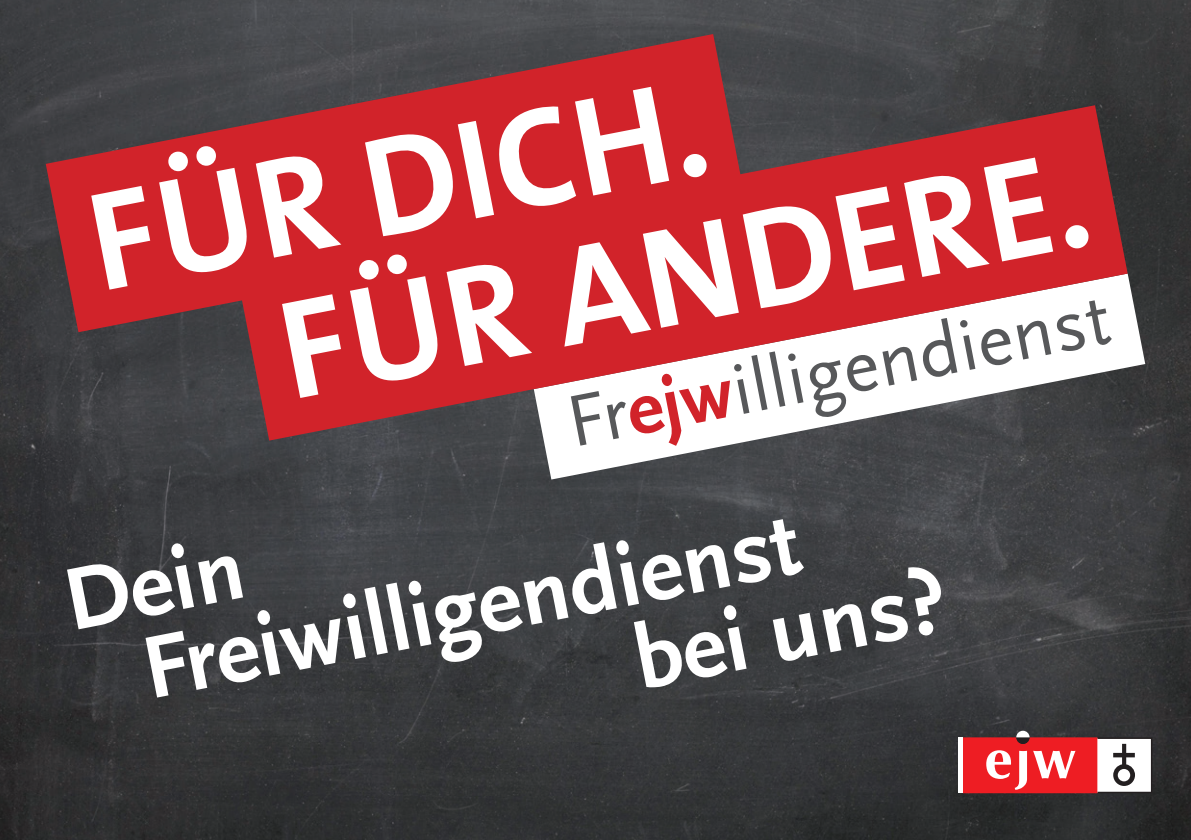
<style>
.page{position:relative;width:1191px;height:840px;background:#fff}
.page>*{position:absolute;margin:0;border:0;box-sizing:border-box;transform-origin:0 0}
.t1{font:700 141.6px/142.8px "The Sans";color:#fff}
.t2{font:700 92px "Scala Sans";color:#fff}
.t3{font:76px "Scala Sans";color:#57585a}
.s1{font-weight:700;color:#d1232a}
</style>
<div class="page">
<img style="left:0;top:0;width:1191px;height:839px">
<svg style="left:534px;top:273px;width:611px;height:206px;fill:#444649"></svg>
<svg style="left:46px;top:34px;width:700px;height:298px;background:#86353a"></svg>
<svg style="left:236px;top:105px;width:891px;height:335px;fill:#d1232a"></svg>
<div style="left:958px;top:737px;width:5px;height:55px;background:#fff"></div>
<svg style="left:962px;top:730px;width:190px;height:62px"></svg>
<h1 class="t1" style="left:241px;top:143px;width:823px;text-indent:-167px;rotate:-11deg">FÜR DICH.<br>FÜR ANDERE.</h1>
<p class="t3" style="left:559px;top:382px;width:553px;rotate:-11deg">Fr<span class="s1">ejw</span>illigendienst</p>
<p class="t2" style="left:134px;top:620px;width:669px;rotate:-11deg">Freiwilligendienst</p>
<p class="t2" style="left:56px;top:552px;width:183px;rotate:-11deg">Dein</p>
<p class="t2" style="left:626px;top:611px;width:318px;rotate:-11deg">bei uns?</p>
</div>
